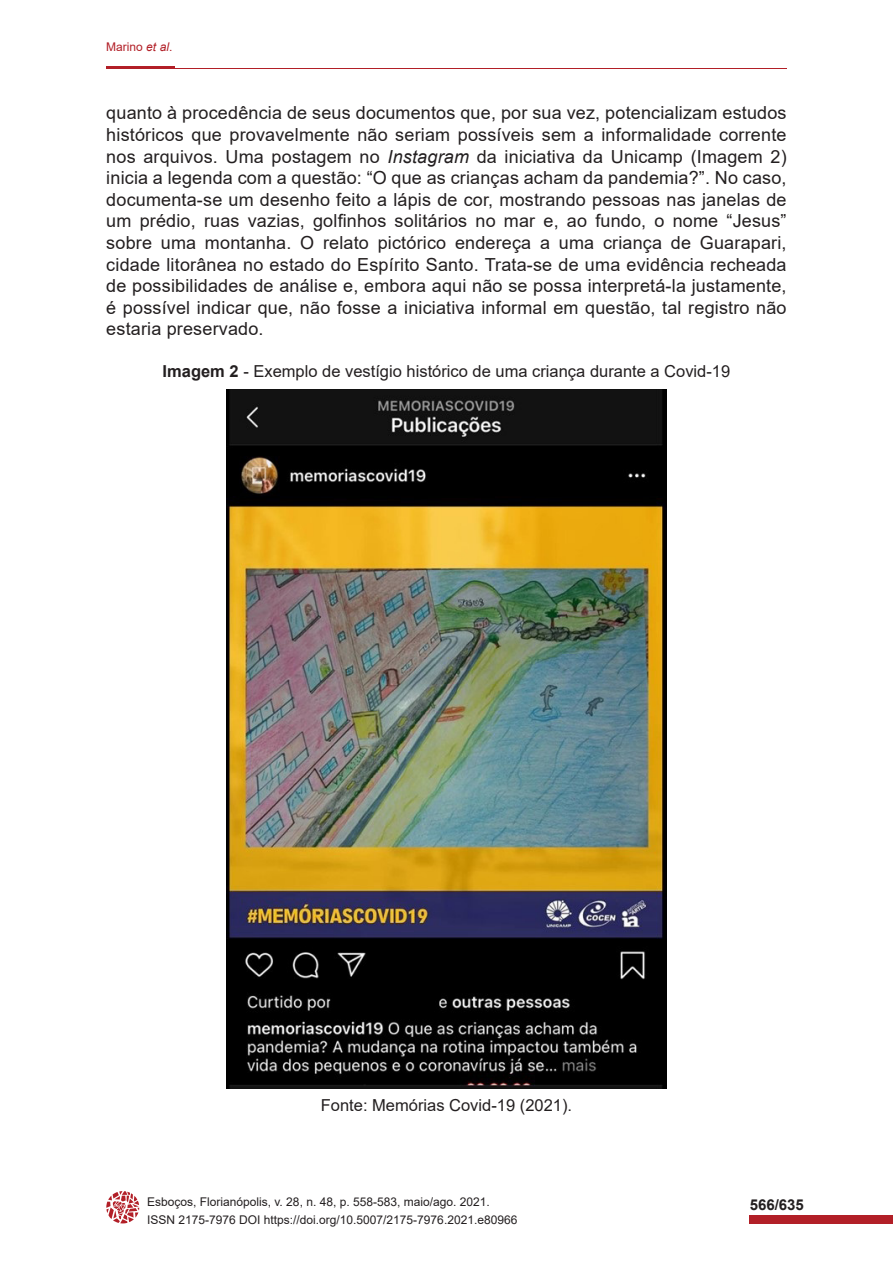
<style>
.page{position:relative;width:893px;height:1263px;background:#fff}
.page>*{position:absolute;margin:0;border:0;box-sizing:border-box;transform-origin:0 0}
.Normal_Corpo_de_Text{font:18px/21.6px "Arial";letter-spacing:.01em;color:#231f20;text-align:justify}
.Título_Tabela{font:16.5px "Arial";color:#231f20}
.t1{font:700 15px "Arial";color:#231f20}
.t2{font:12px/18px "Arial";color:#231f20}
.t3{font:12px "Arial";color:#b21f27}
.s1{font-style:italic}
.s2{font-weight:700}
</style>
<div class="page">
<div style="left:750px;top:1215px;width:143px;height:9px;background:#b21f27"></div>
<svg style="left:106px;top:1191px;width:33px;height:32px"></svg>
<hr style="left:106px;top:68px;width:681px;height:1px;background:#b21f27">
<hr style="left:106px;top:67px;width:68px;height:2px;background:#b21f27">
<img style="left:227px;top:390px;width:439px;height:698px">
<p class="t3" style="left:106px;top:39px;width:68px">Marino <span class="s1">et al</span>.</p>
<p class="Normal_Corpo_de_Text" style="left:106px;top:102px;width:682px">quanto à procedência de seus documentos que, por sua vez, potencializam estudos históricos que provavelmente não seriam possíveis sem a informalidade corrente nos arquivos. Uma postagem no <span class="s1">Instagram</span> da iniciativa da Unicamp (Imagem 2) inicia a legenda com a questão: “O que as crianças acham da pandemia?”. No caso, documenta-se um desenho feito a lápis de cor, mostrando pessoas nas janelas de um prédio, ruas vazias, golfinhos solitários no mar e, ao fundo, o nome “Jesus” sobre uma montanha. O relato pictórico endereça a uma criança de Guarapari, cidade litorânea no estado do Espírito Santo. Trata-se de uma evidência recheada de possibilidades de análise e, embora aqui não se possa interpretá-la justamente, é possível indicar que, não fosse a iniciativa informal em questão, tal registro não estaria preservado.</p>
<p class="Título_Tabela" style="left:163px;top:359px;width:569px"><span class="s2">Imagem 2</span> - Exemplo de vestígio histórico de uma criança durante a Covid-19</p>
<p class="Título_Tabela" style="left:321px;top:1094px;width:253px">Fonte: Memórias Covid-19 (2021).</p>
<p class="t2" style="left:147px;top:1192px;width:372px">Esboços, Florianópolis, v. 28, n. 48, p. 558-583, maio/ago. 2021.<br>ISSN 2175-7976 DOI https://doi.org/10.5007/2175-7976.2021.e80966</p>
<p class="t1" style="left:750px;top:1194px;width:56px">566/635</p>
</div>
